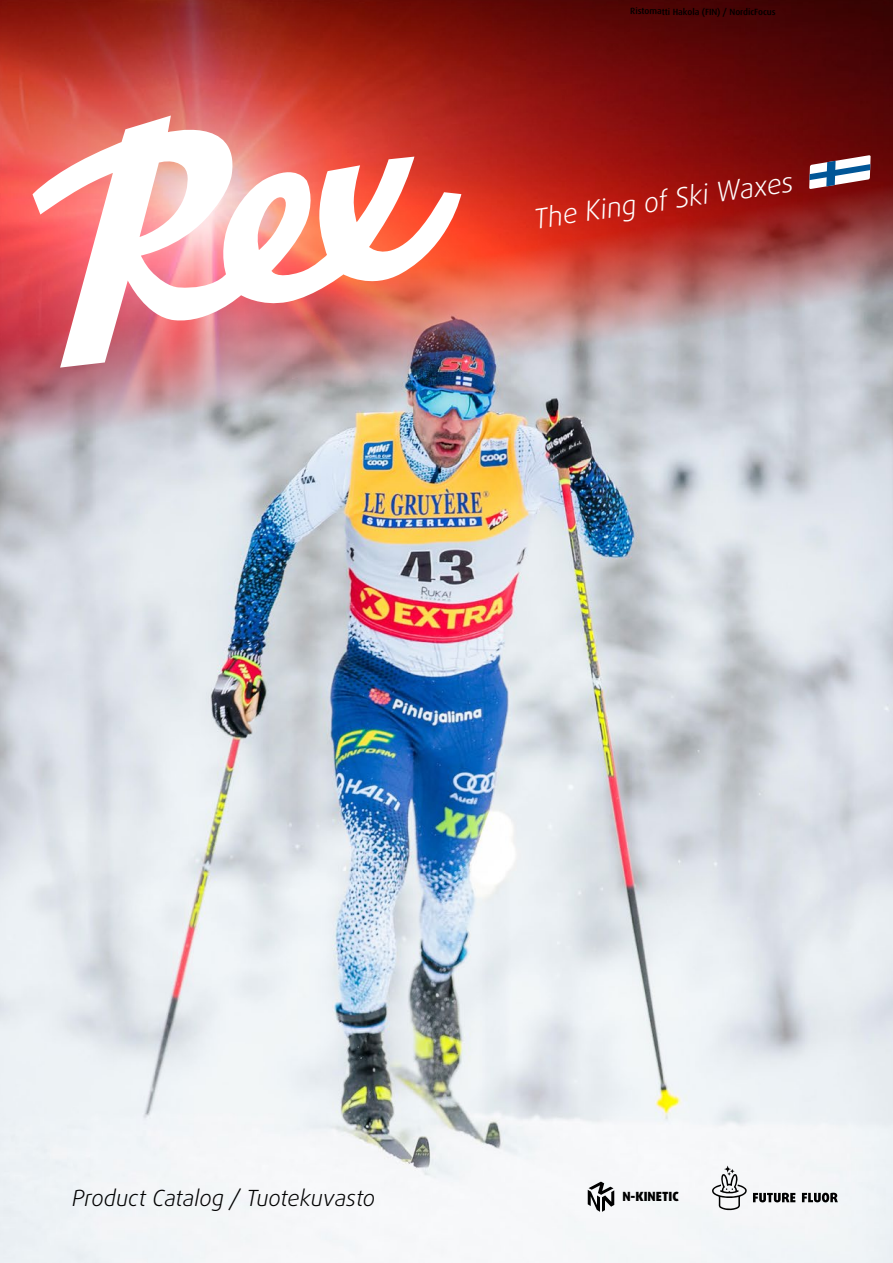
<style>
.page{position:relative;width:893px;height:1263px;background:#fff}
.page>*{position:absolute;margin:0;border:0;box-sizing:border-box;transform-origin:0 0}
.t1{font:italic 300 27.3px "Daxline Pro";color:#fff}
.t2{font:italic 300 22.2px "Daxline Pro";letter-spacing:-.005em;color:#000}
.t3{font:900 12.6px "Daxline Pro";color:#000}
.t4{font:500 9px "Dax Pro";letter-spacing:-.01em;color:#000}
</style>
<div class="page">
<img style="left:0;top:468px;width:893px;height:795px">
<img style="left:0;top:456px;width:893px;height:12px">
<img style="left:0;top:0;width:893px;height:456px">
<svg style="left:796px;top:155px;width:87px;height:34px"></svg>
<img style="left:33px;top:115px;width:428px;height:253px">
<svg style="left:588px;top:1181px;width:26px;height:31px"></svg>
<svg style="left:711px;top:1166px;width:36px;height:44px"></svg>
<svg style="left:753px;top:1193px;width:42px;height:9px"></svg>
<svg style="left:802px;top:1193px;width:36px;height:9px"></svg>
<p class="t4" style="left:630px;top:6px;width:147px">Ristomatti Hakola (FIN) / NordicFocus</p>
<h1 class="t1" style="left:532px;top:200px;width:263px;rotate:-8deg">The King of Ski Waxes</h1>
<h2 class="t2" style="left:72px;top:1183px;width:305px">Product Catalog / Tuotekuvasto</h2>
<h3 class="t3" style="left:622px;top:1188px;width:58px">N-KINETIC</h3>
</div>
